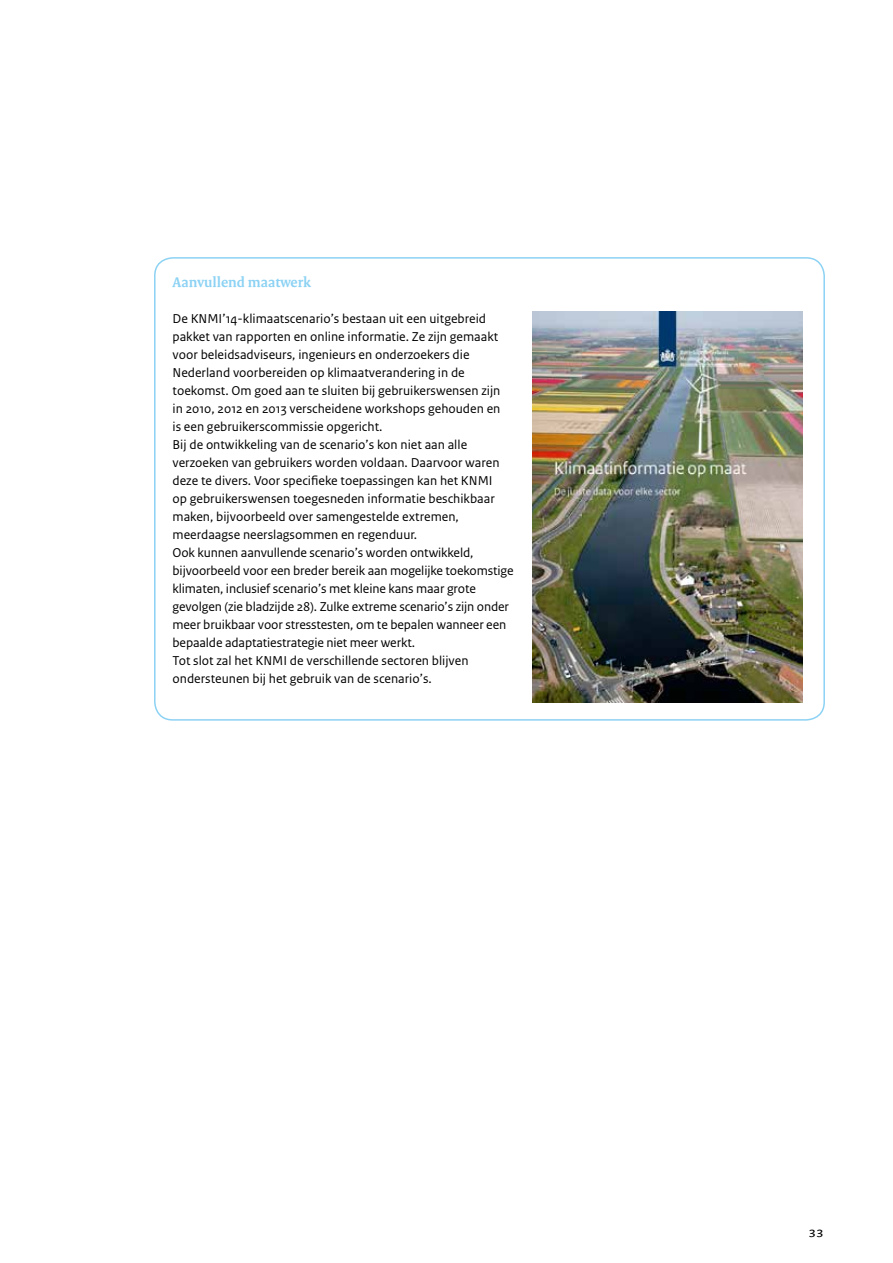
<style>
.page{position:relative;width:893px;height:1263px;background:#fff}
.page>*{position:absolute;margin:0;border:0;box-sizing:border-box;transform-origin:0 0}
.t1{font:700 15px "Rijksoverheid Serif";color:#8cd2f4}
.t2{font:15px "Rijksoverheid Serif";color:#000}
.t3{font:13.5px/18px "Rijksoverheid Sans Text";color:#000}
</style>
<div class="page">
<div style="left:154px;top:257px;width:671px;height:464px;border:2px solid #8cd2f4;border-radius:18px"></div>
<img style="left:532px;top:311px;width:271px;height:391px">
<p class="t1" style="left:173px;top:273px;width:140px">Aanvullend maatwerk</p>
<p class="t3" style="left:173px;top:310px;width:343px">De KNMI’14-klimaatscenario’s bestaan uit een uitgebreid pakket van rapporten en online informatie. Ze zijn gemaakt voor beleidsadviseurs, ingenieurs en onderzoekers die Nederland voorbereiden op klimaatverandering in de toekomst. Om goed aan te sluiten bij gebruikerswensen zijn in 2010, 2012 en 2013 verscheidene workshops gehouden en<br>is een gebruikerscommissie opgericht.<br>Bij de ontwikkeling van de scenario’s kon niet aan alle verzoeken van gebruikers worden voldaan. Daarvoor waren deze te divers. Voor specifieke toepassingen kan het KNMI<br>op gebruikerswensen toegesneden informatie beschikbaar maken, bijvoorbeeld over samengestelde extremen, meerdaagse neerslagsommen en regenduur.<br>Ook kunnen aanvullende scenario’s worden ontwikkeld, bijvoorbeeld voor een breder bereik aan mogelijke toekomstige klimaten, inclusief scenario’s met kleine kans maar grote gevolgen (zie bladzijde 28). Zulke extreme scenario’s zijn onder meer bruikbaar voor stresstesten, om te bepalen wanneer een bepaalde adaptatiestrategie niet meer werkt.<br>Tot slot zal het KNMI de verschillende sectoren blijven ondersteunen bij het gebruik van de scenario’s.</p>
<p class="t2" style="left:808px;top:1223px;width:16px">33</p>
</div>
